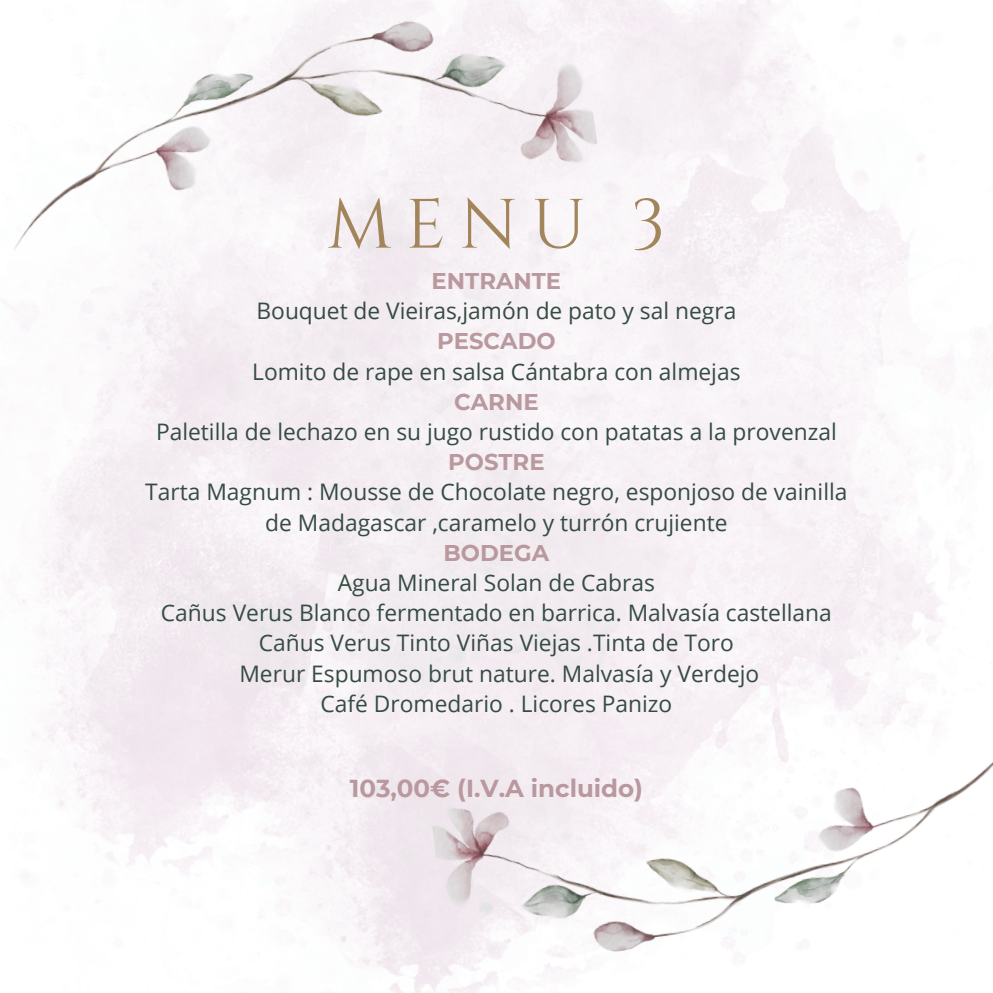
<style>
.page{position:relative;width:993px;height:993px;background:#fff}
.page>*{position:absolute;margin:0;border:0;box-sizing:border-box;transform-origin:0 0}
.t1{font:69.65px "Cinzel";color:#a3855c}
.t2{font:700 24.5px "Montserrat";color:#b9989e}
.t3{font:22.75px "Open Sans";color:#354b43}
.t4{font:700 22.75px "Montserrat";color:#b9989e}
</style>
<div class="page">
<img style="left:0;top:0;width:602px;height:259px">
<img style="left:428px;top:721px;width:564px;height:249px">
<p class="t1" style="left:327px;top:180px;width:340px">MENU 3</p>
<p class="t4" style="left:431px;top:267px;width:131px">ENTRANTE</p>
<p class="t3" style="left:256px;top:295px;width:481px">Bouquet de Vieiras,jamón de pato y sal negra</p>
<p class="t4" style="left:437px;top:327px;width:120px">PESCADO</p>
<p class="t3" style="left:252px;top:355px;width:489px">Lomito de rape en salsa Cántabra con almejas</p>
<p class="t4" style="left:454px;top:387px;width:86px">CARNE</p>
<p class="t3" style="left:156px;top:415px;width:682px">Paletilla de lechazo en su jugo rustido con patatas a la provenzal</p>
<p class="t4" style="left:448px;top:448px;width:98px">POSTRE</p>
<p class="t3" style="left:145px;top:476px;width:703px">Tarta Magnum : Mousse de Chocolate negro, esponjoso de vainilla</p>
<p class="t3" style="left:265px;top:506px;width:463px">de Madagascar ,caramelo y turrón crujiente</p>
<p class="t4" style="left:443px;top:538px;width:107px">BODEGA</p>
<p class="t3" style="left:338px;top:566px;width:318px">Agua Mineral Solan de Cabras</p>
<p class="t3" style="left:161px;top:597px;width:672px">Cañus Verus Blanco fermentado en barrica. Malvasía castellana</p>
<p class="t3" style="left:259px;top:627px;width:476px">Cañus Verus Tinto Viñas Viejas .Tinta de Toro</p>
<p class="t3" style="left:239px;top:657px;width:521px">Merur Espumoso brut nature. Malvasía y Verdejo</p>
<p class="t3" style="left:320px;top:687px;width:353px">Café Dromedario . Licores Panizo</p>
<h2 class="t2" style="left:350px;top:773px;width:295px">103,00€ (I.V.A incluido)</h2>
</div>
